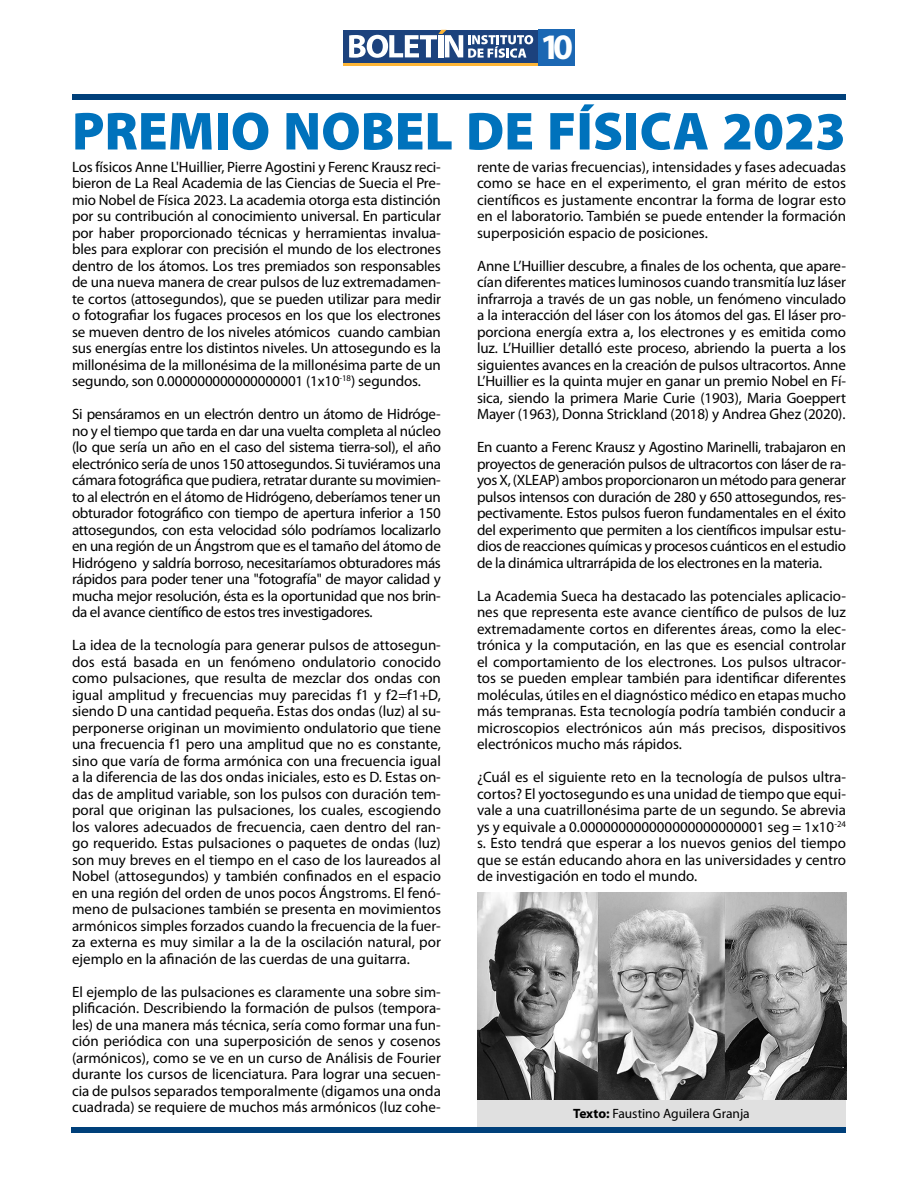
<style>
.page{position:relative;width:918px;height:1188px;background:#fff}
.page>*{position:absolute;margin:0;border:0;box-sizing:border-box;transform-origin:0 0}
.t1{font:900 54px "Myriad Pro";color:#0072bc}
.t2{font:700 36px "Myriad Pro";color:#fff}
.t3{font:15px/16.5px "Myriad Pro";color:#000;text-align:justify}
.t4{font:13.5px "Myriad Pro";color:#000}
.s1{font-weight:700}
</style>
<div class="page">
<hr style="left:344px;top:63px;width:194px;height:3px;background:#fdb536">
<div style="left:344px;top:30px;width:194px;height:33px;background:#1c427d"></div>
<svg style="left:349px;top:30px;width:184px;height:28px"></svg>
<div style="left:538px;top:30px;width:36px;height:36px;background:#1b67b3"></div>
<div style="left:72px;top:94px;width:774px;height:6px;background:#00407a"></div>
<div style="left:72px;top:1127px;width:774px;height:5px;background:#00407a"></div>
<div style="left:477px;top:1100px;width:369px;height:27px;background:#e0e0e0"></div>
<img style="left:477px;top:892px;width:369px;height:208px">
<h2 class="t2" style="left:540px;top:26px;width:35px">10</h2>
<h1 class="t1" style="left:72px;top:101px;width:775px">PREMIO NOBEL DE FÍSICA 2023</h1>
<p class="t3" style="left:72px;top:159px;width:370px">Los físicos Anne L'Huillier, Pierre Agostini y Ferenc Krausz reci&shy;bieron de La Real Academia de las Ciencias de Suecia el Pre&shy;mio Nobel de Física 2023. La academia otorga esta distinción por su contribución al conocimiento universal. En particular por haber proporcionado técnicas y herramientas invalua&shy;bles para explorar con precisión el mundo de los electrones dentro de los átomos. Los tres premiados son responsables de una nueva manera de crear pulsos de luz extremadamen&shy;te cortos (attosegundos), que se pueden utilizar para medir o fotografiar los fugaces procesos en los que los electrones se mueven dentro de los niveles atómicos cuando cambian sus energías entre los distintos niveles. Un attosegundo es la millonésima de la millonésima de la millonésima parte de un segundo, son 0.000000000000000001 (1x10<sup>-18</sup>) segundos.</p>
<p class="t3" style="left:72px;top:406px;width:370px">Si pensáramos en un electrón dentro un átomo de Hidróge&shy;no y el tiempo que tarda en dar una vuelta completa al núcleo (lo que sería un año en el caso del sistema tierra-sol), el año electrónico sería de unos 150 attosegundos. Si tuviéramos una cámara fotográfica que pudiera, retratar durante su movimien&shy;to al electrón en el átomo de Hidrógeno, deberíamos tener un obturador fotográfico con tiempo de apertura inferior a 150 attosegundos, con esta velocidad sólo podríamos localizarlo en una región de un Ángstrom que es el tamaño del átomo de Hidrógeno y saldría borroso, necesitaríamos obturadores más rápidos para poder tener una "fotografía" de mayor calidad y mucha mejor resolución, ésta es la oportunidad que nos brin&shy;da el avance científico de estos tres investigadores.</p>
<p class="t3" style="left:72px;top:637px;width:370px">La idea de la tecnología para generar pulsos de attosegun&shy;dos está basada en un fenómeno ondulatorio conocido como pulsaciones, que resulta de mezclar dos ondas con igual amplitud y frecuencias muy parecidas f1 y f2=f1+D, siendo D una cantidad pequeña. Estas dos ondas (luz) al su&shy;perponerse originan un movimiento ondulatorio que tiene una frecuencia f1 pero una amplitud que no es constante, sino que varía de forma armónica con una frecuencia igual a la diferencia de las dos ondas iniciales, esto es D. Estas on&shy;das de amplitud variable, son los pulsos con duración tem&shy;poral que originan las pulsaciones, los cuales, escogiendo los valores adecuados de frecuencia, caen dentro del ran&shy;go requerido. Estas pulsaciones o paquetes de ondas (luz) son muy breves en el tiempo en el caso de los laureados al Nobel (attosegundos) y también confinados en el espacio en una región del orden de unos pocos Ángstroms. El fenó&shy;meno de pulsaciones también se presenta en movimientos armónicos simples forzados cuando la frecuencia de la fuer&shy;za externa es muy similar a la de la oscilación natural, por ejemplo en la afinación de las cuerdas de una guitarra.</p>
<p class="t3" style="left:72px;top:984px;width:370px">El ejemplo de las pulsaciones es claramente una sobre sim&shy;plificación. Describiendo la formación de pulsos (tempora&shy;les) de una manera más técnica, sería como formar una fun&shy;ción periódica con una superposición de senos y cosenos (armónicos), como se ve en un curso de Análisis de Fourier durante los cursos de licenciatura. Para lograr una secuen&shy;cia de pulsos separados temporalmente (digamos una onda cuadrada) se requiere de muchos más armónicos (luz cohe-</p>
<p class="t3" style="left:477px;top:159px;width:371px">rente de varias frecuencias), intensidades y fases adecuadas como se hace en el experimento, el gran mérito de estos científicos es justamente encontrar la forma de lograr esto en el laboratorio. También se puede entender la formación superposición espacio de posiciones.</p>
<p class="t3" style="left:477px;top:258px;width:371px">Anne L’Huillier descubre, a finales de los ochenta, que apare&shy;cían diferentes matices luminosos cuando transmitía luz láser infrarroja a través de un gas noble, un fenómeno vinculado a la interacción del láser con los átomos del gas. El láser pro&shy;porciona energía extra a, los electrones y es emitida como luz. L’Huillier detalló este proceso, abriendo la puerta a los siguientes avances en la creación de pulsos ultracortos. Anne L’Huillier es la quinta mujer en ganar un premio Nobel en Fí&shy;sica, siendo la primera Marie Curie (1903), Maria Goeppert Mayer (1963), Donna Strickland (2018) y Andrea Ghez (2020).</p>
<p class="t3" style="left:477px;top:439px;width:371px">En cuanto a Ferenc Krausz y Agostino Marinelli, trabajaron en proyectos de generación pulsos de ultracortos con láser de ra&shy;yos X, (XLEAP) ambos proporcionaron un método para generar pulsos intensos con duración de 280 y 650 attosegundos, res&shy;pectivamente. Estos pulsos fueron fundamentales en el éxito del experimento que permiten a los científicos impulsar estu&shy;dios de reacciones químicas y procesos cuánticos en el estudio de la dinámica ultrarrápida de los electrones en la materia.</p>
<p class="t3" style="left:477px;top:588px;width:371px">La Academia Sueca ha destacado las potenciales aplicacio&shy;nes que representa este avance científico de pulsos de luz extremadamente cortos en diferentes áreas, como la elec&shy;trónica y la computación, en las que es esencial controlar el comportamiento de los electrones. Los pulsos ultracor&shy;tos se pueden emplear también para identificar diferentes moléculas, útiles en el diagnóstico médico en etapas mucho más tempranas. Esta tecnología podría también conducir a microscopios electrónicos aún más precisos, dispositivos electrónicos mucho más rápidos.</p>
<p class="t3" style="left:477px;top:769px;width:371px">¿Cuál es el siguiente reto en la tecnología de pulsos ultra&shy;cortos? El yoctosegundo es una unidad de tiempo que equi&shy;vale a una cuatrillonésima parte de un segundo. Se abrevia ys y equivale a 0.000000000000000000000001 seg = 1x10<sup>-24 </sup>s. Esto tendrá que esperar a los nuevos genios del tiempo que se están educando ahora en las universidades y centro de investigación en todo el mundo.</p>
<p class="t4" style="left:573px;top:1106px;width:178px"><span class="s1">Texto:</span> Faustino Aguilera Granja</p>
</div>
